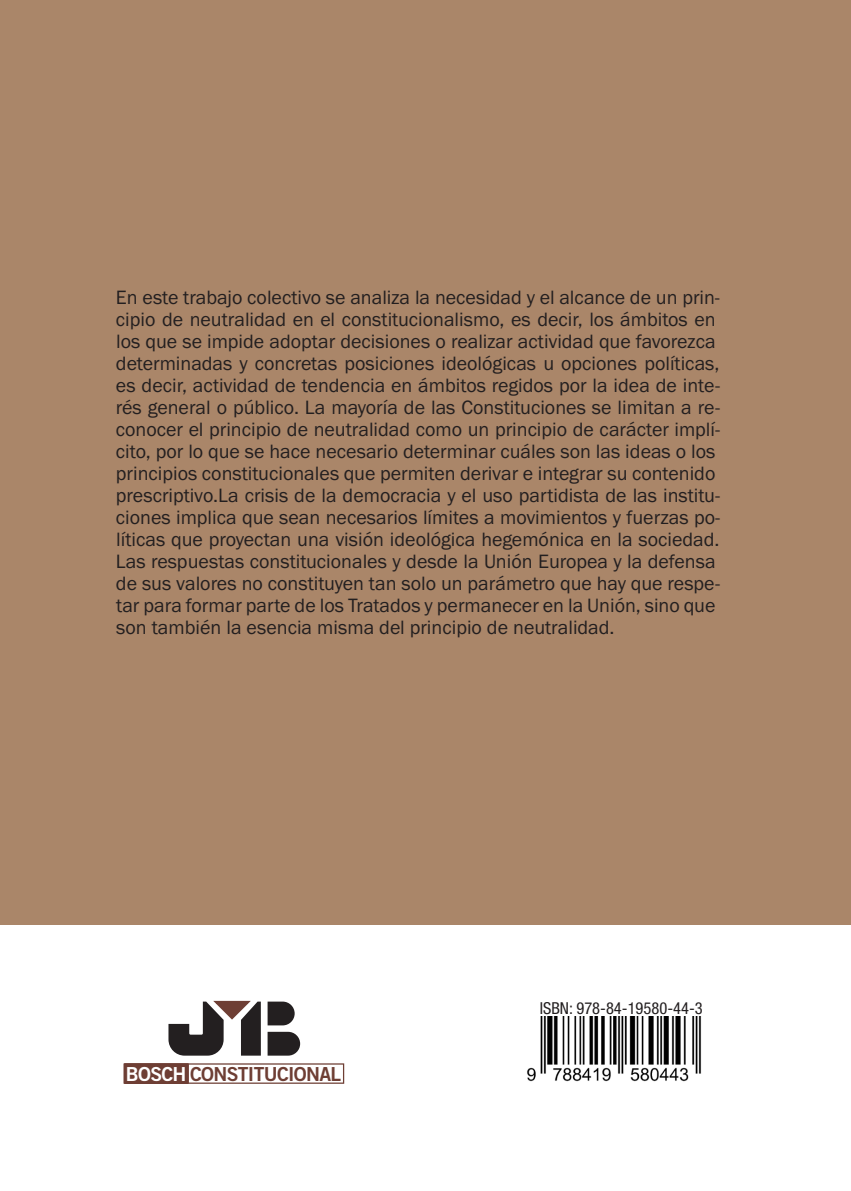
<style>
.page{position:relative;width:851px;height:1191px;background:#fff}
.page>*{position:absolute;margin:0;border:0;box-sizing:border-box;transform-origin:0 0}
.t1{font:20px/22px "Franklin Gothic URW Boo";color:#231f20}
.t2{font:19.4px "Trade Gothic LT Std Bd 2";letter-spacing:-.035em;color:#6e3e34}
.t3{font:condensed 16.6px "Helvetica Neue LT Std";color:#231f20}
.s1{color:#fff}
</style>
<div class="page">
<img style="left:527px;top:1016px;width:175px;height:66px">
<svg style="left:168px;top:1000px;width:133px;height:56px"></svg>
<div style="left:125px;top:1064px;width:62px;height:19px;background:#6e3e34"></div>
<div style="left:124px;top:1063px;width:65px;height:20px;border:2px solid #6e3e34"></div>
<div style="left:0;top:0;width:850px;height:924px;background:#aa8669"></div>
<p class="t1" style="left:116px;top:286px;width:605px">En este trabajo colectivo se analiza la necesidad y el alcance de un prin&shy;cipio de neutralidad en el constitucionalismo, es decir, los ámbitos en los que se impide adoptar decisiones o realizar actividad que favorezca determinadas y concretas posiciones ideológicas u opciones políticas, es decir, actividad de tendencia en ámbitos regidos por la idea de inte&shy;rés general o público. La mayoría de las Constituciones se limitan a re&shy;conocer el principio de neutralidad como un principio de carácter implí&shy;cito, por lo que se hace necesario determinar cuáles son las ideas o los principios constitucionales que permiten derivar e integrar su contenido prescriptivo.La crisis de la democracia y el uso partidista de las institu&shy;ciones implica que sean necesarios límites a movimientos y fuerzas po&shy;líticas que proyectan una visión ideológica hegemónica en la sociedad.<br>Las respuestas constitucionales y desde la Unión Europea y la defensa de sus valores no constituyen tan solo un parámetro que hay que respe&shy;tar para formar parte de los Tratados y permanecer en la Unión, sino que son también la esencia misma del principio de neutralidad.</p>
<p class="t2" style="left:126px;top:1061px;width:217px"><span class="s1">BOSCH</span> CONSTITUCIONAL</p>
<p class="t3" style="left:539px;top:998px;width:164px">ISBN: 978-84-19580-44-3</p>
</div>
